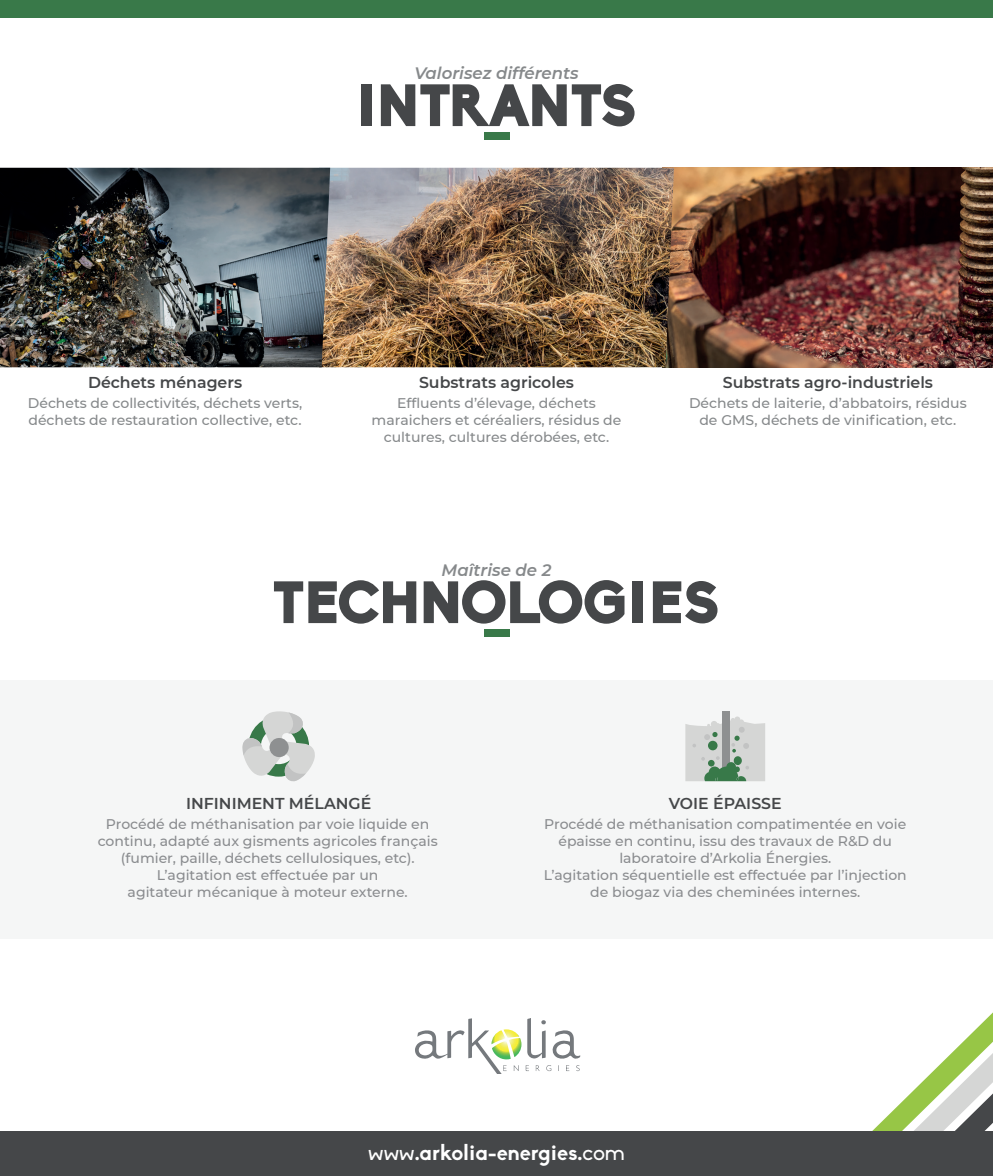
<style>
.page{position:relative;width:993px;height:1176px;background:#fff}
.page>*{position:absolute;margin:0;border:0;box-sizing:border-box;transform-origin:0 0}
.t1{font:900 58.62px "Biko";letter-spacing:-.03em;color:#454749}
.t2{font:700 21.88px "Biko";color:#fff}
.t3{font:italic 600 16.62px "Montserrat";color:#86898b}
.t4{font:600 15.75px "Montserrat";color:#454749}
.t5{font:500 14px/16.8px "Montserrat";color:#8a8c8f;text-align:center}
.t6{font:500 14px/16.8px "Montserrat";color:#86898b;text-align:center}
.s1{font-weight:400}
</style>
<div class="page">
<svg style="left:872px;top:1013px;width:120px;height:118px"></svg>
<div style="left:0;top:680px;width:992px;height:258px;background:#f2f3f4"></div>
<div style="left:0;top:1131px;width:992px;height:45px;background:#454749"></div>
<div style="left:0;top:0;width:992px;height:17px;background:#397949"></div>
<div style="left:483px;top:133px;width:26px;height:7px;background:#397949"></div>
<img style="left:673px;top:168px;width:319px;height:199px">
<img style="left:330px;top:168px;width:343px;height:199px">
<img style="left:0;top:168px;width:330px;height:199px">
<div style="left:483px;top:629px;width:26px;height:8px;background:#397949"></div>
<svg style="left:242px;top:711px;width:73px;height:71px"></svg>
<div style="left:721px;top:711px;width:8px;height:59px;background:#8e9091"></div>
<svg style="left:685px;top:716px;width:80px;height:65px"></svg>
<svg style="left:415px;top:1018px;width:165px;height:55px"></svg>
<p class="t3" style="left:414px;top:61px;width:166px">Valorisez différents</p>
<h1 class="t1" style="left:356px;top:69px;width:282px">INTRANTS</h1>
<p class="t4" style="left:88px;top:371px;width:155px">Déchets ménagers</p>
<p class="t4" style="left:419px;top:371px;width:156px">Substrats agricoles</p>
<p class="t4" style="left:722px;top:371px;width:212px">Substrats agro-industriels</p>
<p class="t6" style="left:28px;top:394px;width:276px;text-align:left">Déchets de collectivités, déchets verts, déchets de restauration collective, etc.</p>
<p class="t6" style="left:688px;top:394px;width:279px">Déchets de laiterie, d’abbatoirs, résidus de GMS, déchets de vinification, etc.</p>
<p class="t6" style="left:371px;top:394px;width:251px">Effluents d’élevage, déchets maraichers et céréaliers, résidus de cultures, cultures dérobées, etc.</p>
<p class="t3" style="left:441px;top:558px;width:111px">Maîtrise de 2</p>
<h1 class="t1" style="left:273px;top:566px;width:448px">TECHNOLOGIES</h1>
<p class="t4" style="left:186px;top:792px;width:187px">INFINIMENT MÉLANGÉ</p>
<p class="t4" style="left:668px;top:792px;width:114px">VOIE ÉPAISSE</p>
<p class="t5" style="left:98px;top:815px;width:341px">Procédé de méthanisation par voie liquide en continu, adapté aux gisments agricoles français (fumier, paille, déchets cellulosiques, etc).<br>L’agitation est effectuée par un<br>agitateur mécanique à moteur externe.</p>
<p class="t5" style="left:543px;top:815px;width:364px">Procédé de méthanisation compatimentée en voie épaisse en continu, issu des travaux de R&amp;D du laboratoire d’Arkolia Énergies.<br>L’agitation séquentielle est effectuée par l’injection de biogaz via des cheminées internes.</p>
<h2 class="t2" style="left:368px;top:1139px;width:258px"><span class="s1">www</span>.arkolia-energies.<span class="s1">com</span></h2>
</div>
